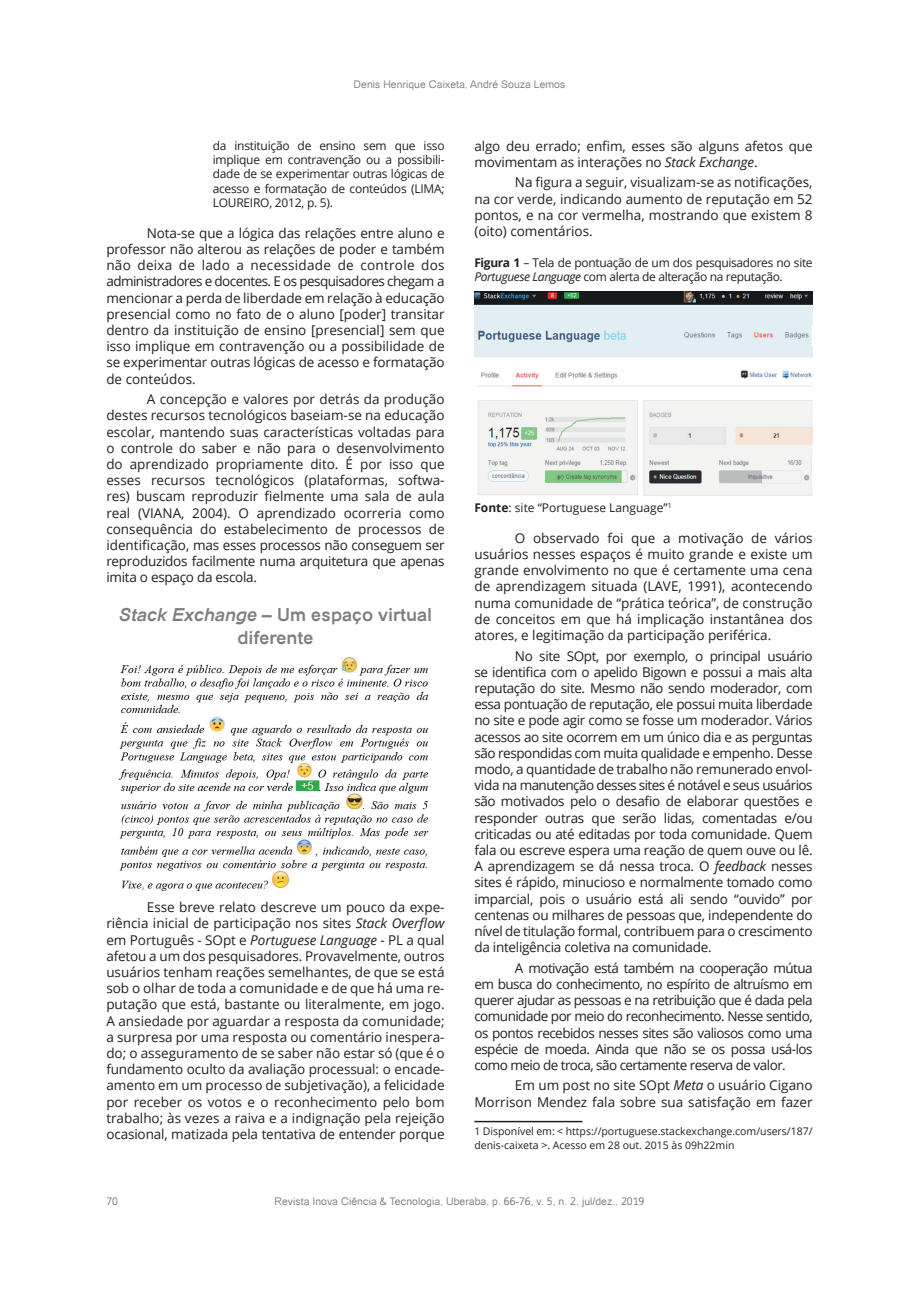
<style>
.page{position:relative;width:919px;height:1289px;background:#fff}
.page>*{position:absolute;margin:0;border:0;box-sizing:border-box;transform-origin:0 0}
.Título_simples{font:700 18px/22.5px "Catriel";color:#7c7e81;text-align:center}
.Corpo_do_texto{font:13.5px/16.2px "Open Sans";letter-spacing:-.01em;color:#231f20;text-align:justify}
.Citação{font:12px/14.4px "Open Sans";letter-spacing:-.02em;color:#231f20;text-align:justify}
.Legendas{font:12px/14.4px "Open Sans";letter-spacing:-.03em;color:#231f20}
.Legendas-2{font:12px "Open Sans";color:#231f20}
.t1{font:10.5px "Catriel";color:#7c7e81}
.Notas_de_rodapé{font:10.5px/13.5px "Open Sans";color:#231f20}
.s1{font-style:italic}
.s2{font-weight:700}
</style>
<div class="page">
<img style="left:118px;top:656px;width:311px;height:235px">
<img style="left:474px;top:291px;width:338px;height:205px">
<hr style="left:474px;top:1120px;width:108px;height:2px;background:#231f20">
<p class="t1" style="left:353px;top:79px;width:213px">Denis Henrique Caixeta, André Souza Lemos</p>
<p class="Citação" style="left:213px;top:138px;width:233px">da instituição de ensino sem que isso implique em contravenção ou a possibili&shy;dade de se experimentar outras lógicas de acesso e formatação de conteúdos (LIMA; LOUREIRO, 2012, p. 5).</p>
<p class="Corpo_do_texto" style="left:106px;top:224px;width:340px;text-indent:40px">Nota-se que a lógica das relações entre aluno e professor não alterou as relações de poder e também não deixa de lado a necessidade de controle dos administradores e docentes. E os pesquisadores chegam a mencionar a perda de liberdade em relação à educação presencial como no fato de o aluno [poder] transitar dentro da instituição de ensino [presencial] sem que isso implique em contravenção ou a possibilidade de se experimentar outras lógicas de acesso e formatação de conteúdos.</p>
<p class="Corpo_do_texto" style="left:106px;top:391px;width:340px;text-indent:40px">A concepção e valores por detrás da produção destes recursos tecnológicos baseiam-se na educação escolar, mantendo suas características voltadas para o controle do saber e não para o desenvolvimento do aprendizado propriamente dito. É por isso que esses recursos tecnológicos (plataformas, softwa&shy;res) buscam reproduzir fielmente uma sala de aula real (VIANA, 2004). O aprendizado ocorreria como consequência do estabelecimento de processos de identificação, mas esses processos não conseguem ser reproduzidos facilmente numa arquitetura que apenas imita o espaço da escola.</p>
<p class="Título_simples" style="left:119px;top:603px;width:315px"><span class="s1">Stack Exchange</span> – Um espaço virtual diferente</p>
<p class="Corpo_do_texto" style="left:106px;top:898px;width:340px;text-indent:40px">Esse breve relato descreve um pouco da expe&shy;riência inicial de participação nos sites <span class="s1">Stack Overflow </span>em Português - SOpt e <span class="s1">Portuguese Language</span> - PL a qual afetou a um dos pesquisadores. Provavelmente, outros usuários tenham reações semelhantes, de que se está sob o olhar de toda a comunidade e de que há uma re&shy;putação que está, bastante ou literalmente, em jogo.<br>A ansiedade por aguardar a resposta da comunidade; a surpresa por uma resposta ou comentário inespera&shy;do; o asseguramento de se saber não estar só (que é o fundamento oculto da avaliação processual: o encade&shy;amento em um processo de subjetivação), a felicidade por receber os votos e o reconhecimento pelo bom trabalho; às vezes a raiva e a indignação pela rejeição ocasional, matizada pela tentativa de entender porque</p>
<p class="Corpo_do_texto" style="left:474px;top:137px;width:340px">algo deu errado; enfim, esses são alguns afetos que movimentam as interações no <span class="s1">Stack Exchange</span>.</p>
<p class="Corpo_do_texto" style="left:474px;top:174px;width:340px;text-indent:40px">Na figura a seguir, visualizam-se as notificações, na cor verde, indicando aumento de reputação em 52 pontos, e na cor vermelha, mostrando que existem 8 (oito) comentários.</p>
<p class="Legendas" style="left:474px;top:255px;width:340px"><span class="s2">Figura 1</span> – Tela de pontuação de um dos pesquisadores no site<br><span class="s1">Portuguese Language</span> com alerta de alteração na reputação.</p>
<p class="Legendas-2" style="left:474px;top:499px;width:199px"><span class="s2">Fonte</span>: site “Portuguese Language”<sup>1</sup></p>
<p class="Corpo_do_texto" style="left:474px;top:529px;width:340px;text-indent:40px">O observado foi que a motivação de vários usuários nesses espaços é muito grande e existe um grande envolvimento no que é certamente uma cena de aprendizagem situada (LAVE, 1991), acontecendo numa comunidade de “prática teórica”, de construção de conceitos em que há implicação instantânea dos atores, e legitimação da participação periférica.</p>
<p class="Corpo_do_texto" style="left:474px;top:647px;width:340px;text-indent:40px">No site SOpt, por exemplo, o principal usuário se identifica com o apelido Bigown e possui a mais alta reputação do site. Mesmo não sendo moderador, com essa pontuação de reputação, ele possui muita liberdade no site e pode agir como se fosse um moderador. Vários acessos ao site ocorrem em um único dia e as perguntas são respondidas com muita qualidade e empenho. Desse modo, a quantidade de trabalho não remunerado envol&shy;vida na manutenção desses sites é notável e seus usuários são motivados pelo o desafio de elaborar questões e responder outras que serão lidas, comentadas e/ou criticadas ou até editadas por toda comunidade. Quem fala ou escreve espera uma reação de quem ouve ou lê.<br>A aprendizagem se dá nessa troca. O <span class="s1">feedback</span> nesses sites é rápido, minucioso e normalmente tomado como imparcial, pois o usuário está ali sendo “ouvido” por centenas ou milhares de pessoas que, independente do nível de titulação formal, contribuem para o crescimento da inteligência coletiva na comunidade.</p>
<p class="Corpo_do_texto" style="left:474px;top:959px;width:340px;text-indent:40px">A motivação está também na cooperação mútua em busca do conhecimento, no espírito de altruísmo em querer ajudar as pessoas e na retribuição que é dada pela comunidade por meio do reconhecimento. Nesse sentido, os pontos recebidos nesses sites são valiosos como uma espécie de moeda. Ainda que não se os possa usá-los como meio de troca, são certamente reserva de valor.</p>
<p class="Corpo_do_texto" style="left:474px;top:1077px;width:340px;text-align:right">Em um post no site SOpt <span class="s1">Meta</span> o usuário Cigano<br>Morrison Mendez fala sobre sua satisfação em fazer</p>
<p class="Notas_de_rodapé" style="left:474px;top:1124px;width:340px">1 Disponível em: &lt; https://portuguese.stackexchange.com/users/187/ denis-caixeta &gt;. Acesso em 28 out. 2015 às 09h22min</p>
<p class="t1" style="left:106px;top:1195px;width:13px">70</p>
<p class="t1" style="left:274px;top:1195px;width:371px">Revista Inova Ciência &amp; Tecnologia, Uberaba, p. 66-76, v. 5, n. 2, jul/dez., 2019</p>
</div>
